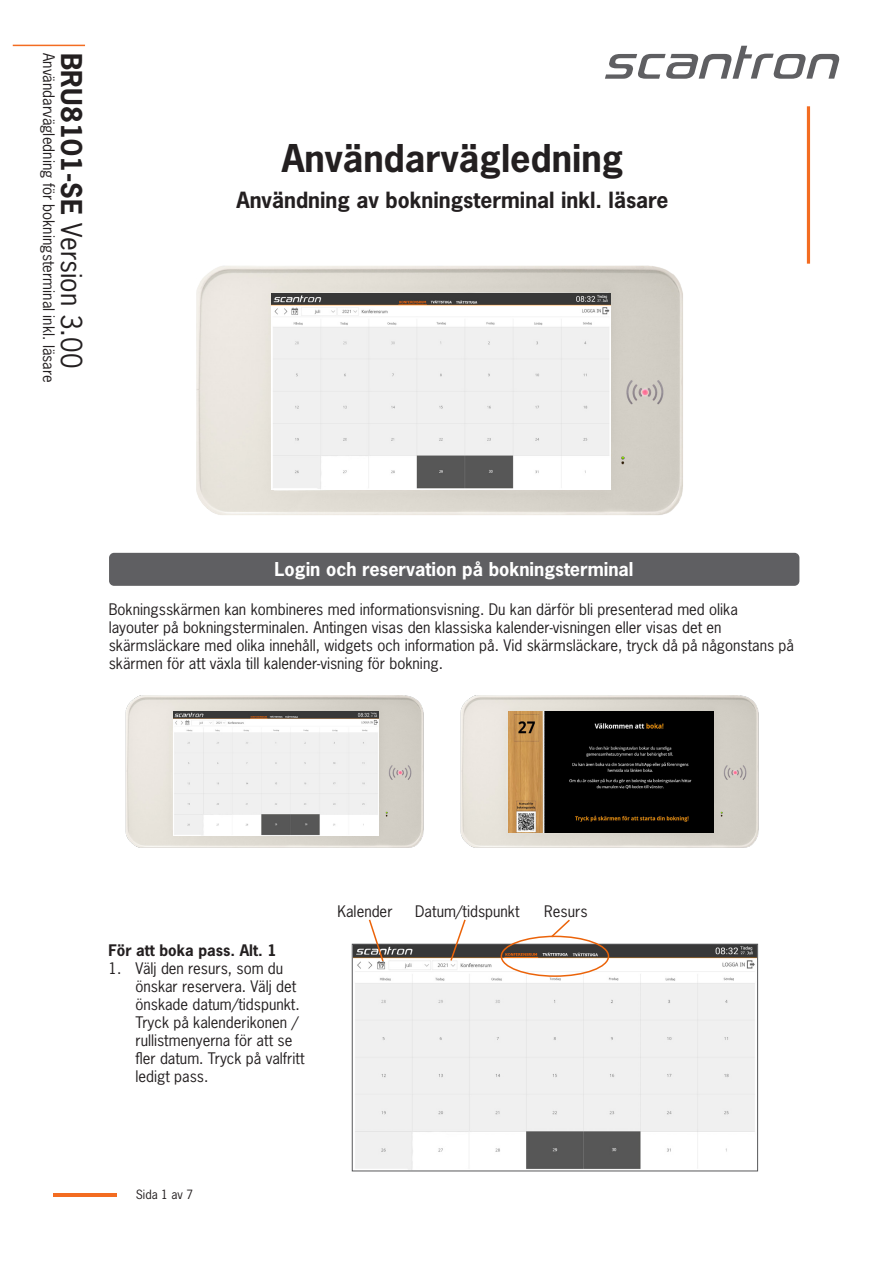
<style>
.page{position:relative;width:893px;height:1263px;background:#fff}
.page>*{position:absolute;margin:0;border:0;box-sizing:border-box;transform-origin:0 0}
.t1{font:700 36px "News Gothic Std";color:#231f20}
.t2{font:27px "News Gothic Std";color:#231f20}
.t3{font:700 21px "News Gothic Std";color:#231f20}
.t4{font:700 18px "News Gothic Std";color:#fff}
.t5{font:15px/18px "News Gothic Std";color:#231f20}
.t6{font:700 15px "News Gothic Std";color:#231f20}
.t7{font:12px "News Gothic Std";color:#231f20}
.s1{font-weight:700}
</style>
<div class="page">
<svg style="left:605px;top:46px;width:234px;height:33px"></svg>
<hr style="left:807px;top:106px;width:3px;height:158px;background:#f36c21">
<hr style="left:13px;top:45px;width:72px;height:1px;background:#f36c21">
<hr style="left:53px;top:1193px;width:64px;height:3px;background:#f36c21">
<div style="left:110px;top:554px;width:689px;height:31px;background:#5f5f62;border-radius:4px"></div>
<div style="left:109px;top:553px;width:690px;height:33px;border:2px solid #5f5f62;border-radius:4px"></div>
<img style="left:196px;top:265px;width:487px;height:250px">
<img style="left:271px;top:293px;width:339px;height:196px">
<img style="left:125px;top:695px;width:634px;height:153px">
<img style="left:173px;top:711px;width:205px;height:124px">
<img style="left:354px;top:946px;width:402px;height:223px">
<div style="left:352px;top:944px;width:406px;height:227px;border:1px solid #57585a"></div>
<img style="left:509px;top:711px;width:204px;height:121px">
<div style="left:501px;top:936px;width:108px;height:41px;border:2px solid #eb6309;border-radius:50%"></div>
<svg style="left:549px;top:919px;width:23px;height:20px"></svg>
<svg style="left:449px;top:919px;width:18px;height:43px"></svg>
<svg style="left:368px;top:919px;width:17px;height:44px"></svg>
<p class="t5" style="left:58px;top:53px;width:331px;rotate:90deg">Användarvägledning för bokningsterminal inkl. läsare</p>
<h2 class="t2" style="left:89px;top:53px;width:317px;rotate:90deg"><span class="s1">BRU8101-SE</span> Version 3.00</h2>
<p class="t1" style="left:282px;top:135px;width:343px">Användarvägledning</p>
<p class="t3" style="left:236px;top:186px;width:434px">Användning av bokningsterminal inkl. läsare</p>
<p class="t4" style="left:275px;top:558px;width:360px">Login och reservation på bokningsterminal</p>
<p class="t5" style="left:109px;top:600px;width:631px">Bokningsskärmen kan kombineres med informationsvisning. Du kan därför bli presenterad med olika</p>
<p class="t5" style="left:109px;top:618px;width:614px">layouter på bokningsterminalen. Antingen visas den klassiska kalender-visningen eller visas det en</p>
<p class="t5" style="left:109px;top:636px;width:687px">skärmsläckare med olika innehåll, widgets och information på. Vid skärmsläckare, tryck då på någonstans på</p>
<p class="t5" style="left:109px;top:654px;width:336px">skärmen för att växla till kalender-visning för bokning.</p>
<p class="t6" style="left:108px;top:940px;width:170px">För att boka pass. Alt. 1</p>
<p class="t5" style="left:135px;top:959px;width:171px;text-indent:-27px">1. Välj den resurs, som du önskar reservera. Välj det önskade datum/tidspunkt.<br>Tryck på kalenderikonen / rullistmenyerna för att se fler datum. Tryck på valfritt ledigt pass.</p>
<p class="t5" style="left:337px;top:903px;width:57px">Kalender</p>
<p class="t5" style="left:415px;top:903px;width:106px">Datum/tidspunkt</p>
<p class="t5" style="left:544px;top:903px;width:45px">Resurs</p>
<p class="t7" style="left:136px;top:1187px;width:59px">Sida 1 av 7</p>
</div>
